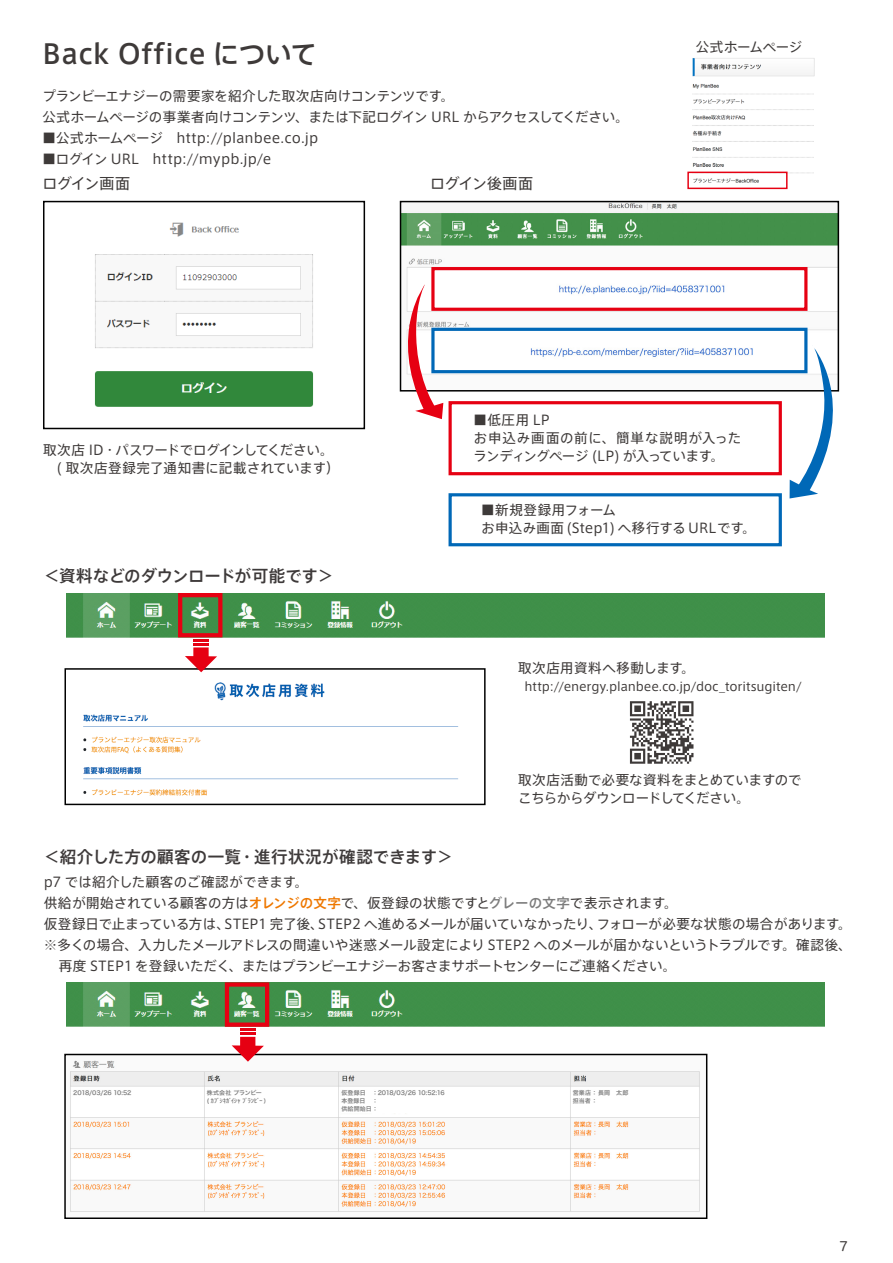
<style>
.page{position:relative;width:893px;height:1263px;background:#fff}
.page>*{position:absolute;margin:0;border:0;box-sizing:border-box;transform-origin:0 0}
.t1{font:500 27px "Axis Std";letter-spacing:.02em;color:#3e3a39}
.t2{font:500 16.5px "Axis Std";letter-spacing:.005em;color:#3e3a3a}
.t3{font:500 16.5px "Axis Std";letter-spacing:-.035em;color:#3e3a3a}
.t4{font:15px "Axis Std";letter-spacing:-.025em;color:#3e3a39}
.t5{font:13.5px/18px "Axis Std";letter-spacing:-.005em;color:#3e3a39}
.t6{font:13.5px/18px "Axis Std";letter-spacing:.02em;color:#3e3a39}
.t7{font:13.5px/18px "Axis Std";letter-spacing:-.025em;color:#3e3a39}
.t8{font:13.5px/18px "Axis Std";letter-spacing:.015em;color:#3e3a39}
.t9{font:13.5px "Axis Std";letter-spacing:.03em;color:#3e3a39}
.t10{font:12.75px "Hira Maru Pro W4";color:#3e3a39}
.t11{font:12px "Axis Std";letter-spacing:-.01em;color:#3e3a39}
.t12{font:6px/8.2px "Hira Kaku Pro W6";letter-spacing:.005em;color:#7d7d7d}
.t13{font:6px "Hira Kaku Pro W6";letter-spacing:-.03em;color:#7d7d7d}
.s1{font-weight:500;color:#ee7800}
.s2{font-weight:500;color:#7d7d7d}
</style>
<div class="page">
<img style="left:94px;top:222px;width:220px;height:185px">
<div style="left:43px;top:201px;width:322px;height:228px;border:2px solid #000"></div>
<img style="left:403px;top:204px;width:433px;height:171px">
<div style="left:400px;top:201px;width:439px;height:191px;border:2px solid #000"></div>
<div style="left:431px;top:267px;width:376px;height:44px;border:3px solid #e60012"></div>
<div style="left:448px;top:493px;width:334px;height:53px;border:3px solid #0068b7"></div>
<div style="left:431px;top:328px;width:376px;height:45px;border:3px solid #0068b7"></div>
<div style="left:448px;top:401px;width:334px;height:74px;border:3px solid #e60012"></div>
<img style="left:66px;top:593px;width:759px;height:44px">
<img style="left:66px;top:982px;width:759px;height:45px">
<svg style="left:630px;top:701px;width:63px;height:63px"></svg>
<img style="left:688px;top:58px;width:127px;height:130px">
<div style="left:687px;top:172px;width:100px;height:17px;border:1px solid #e60012"></div>
<div style="left:64px;top:668px;width:422px;height:137px;border:1px solid #000"></div>
<svg style="left:790px;top:345px;width:50px;height:153px"></svg>
<svg style="left:399px;top:284px;width:44px;height:135px"></svg>
<div style="left:178px;top:593px;width:44px;height:44px;border:4px solid #e60012"></div>
<div style="left:225px;top:982px;width:44px;height:45px;border:4px solid #e60012"></div>
<img style="left:84px;top:672px;width:375px;height:124px">
<img style="left:70px;top:1060px;width:630px;height:152px">
<div style="left:64px;top:1054px;width:643px;height:165px;border:1px solid #000"></div>
<svg style="left:193px;top:639px;width:16px;height:2px"></svg>
<hr style="left:240px;top:1028px;width:15px;height:3px;background:#e60012">
<hr style="left:193px;top:643px;width:16px;height:3px;background:#e60012">
<hr style="left:240px;top:1032px;width:15px;height:3px;background:#e60012">
<svg style="left:185px;top:647px;width:32px;height:25px"></svg>
<svg style="left:232px;top:1037px;width:32px;height:25px"></svg>
<div style="left:341px;top:1090px;width:108px;height:23px;background:#fff"></div>
<div style="left:73px;top:1090px;width:108px;height:23px;background:#fff"></div>
<div style="left:207px;top:1090px;width:107px;height:23px;background:#fff"></div>
<div style="left:573px;top:1090px;width:107px;height:19px;background:#fff"></div>
<h1 class="t1" style="left:43px;top:34px;width:276px">Back Office について</h1>
<p class="t5" style="left:43px;top:84px;width:588px;line-height:21px">プランビーエナジーの需要家を紹介した取次店向けコンテンツです。<br>公式ホームページの事業者向けコンテンツ、または下記ログイン URL からアクセスしてください。</p>
<p class="t5" style="left:43px;top:128px;width:291px">■公式ホームページ　http://planbee.co.jp　</p>
<p class="t5" style="left:43px;top:149px;width:230px">■ログイン URL　http://mypb.jp/e</p>
<p class="t4" style="left:43px;top:173px;width:89px">ログイン画面</p>
<p class="t4" style="left:430px;top:173px;width:104px">ログイン後画面</p>
<p class="t5" style="left:696px;top:37px;width:108px">公式ホームページ</p>
<p class="t5" style="left:43px;top:440px;width:298px">取次店 ID・パスワードでログインしてください。　( 取次店登録完了通知書に記載されています）</p>
<p class="t3" style="left:44px;top:563px;width:291px">＜資料などのダウンロードが可能です＞</p>
<p class="t6" style="left:474px;top:410px;width:269px">■低圧用 LP<br>お申込み画面の前に、簡単な説明が入ったランディングページ (LP) が入っています。</p>
<p class="t8" style="left:481px;top:500px;width:276px">■新規登録用フォーム<br>お申込み画面 (Step1) へ移行する URLです。</p>
<p class="t9" style="left:518px;top:658px;width:178px">取次店用資料へ移動します。</p>
<p class="t11" style="left:524px;top:678px;width:279px">http://energy.planbee.co.jp/doc_toritsugiten/</p>
<p class="t7" style="left:518px;top:770px;width:285px">取次店活動で必要な資料をまとめていますのでこちらからダウンロードしてください。</p>
<p class="t2" style="left:44px;top:844px;width:411px">＜紹介した方の顧客の一覧・進行状況が確認できます＞</p>
<p class="t6" style="left:44px;top:872px;width:266px">p7 では紹介した顧客のご確認ができます。</p>
<p class="t6" style="left:44px;top:893px;width:635px">供給が開始されている顧客の方は<span class="s1">オレンジの文字</span>で、仮登録の状態ですと<span class="s2">グレーの文字</span>で表示されます。</p>
<p class="t5" style="left:44px;top:914px;width:809px">仮登録日で止まっている方は、STEP1 完了後、STEP2 へ進めるメールが届いていなかったり、フォローが必要な状態の場合があります。</p>
<p class="t5" style="left:44px;top:935px;width:809px">※多くの場合、入力したメールアドレスの間違いや迷惑メール設定により STEP2 へのメールが届かないというトラブルです。確認後、</p>
<p class="t5" style="left:59px;top:956px;width:619px">再度 STEP1 を登録いただく、またはプランビーエナジーお客さまサポートセンターにご連絡ください。</p>
<p class="t13" style="left:73px;top:1087px;width:60px">2018/03/26 10:52</p>
<p class="t12" style="left:207px;top:1088px;width:61px">株式会社 プランビー<br>( ｶﾌﾞｼｷｶﾞｲｼｬ ﾌﾟﾗﾝﾋﾞｰ )</p>
<p class="t12" style="left:573px;top:1088px;width:57px">営業店 ： 長岡　太郎担当者 ：</p>
<p class="t12" style="left:341px;top:1088px;width:105px">仮登録日　：2018/03/26 10:52:16本登録日　 ：<br>供給開始日 ：</p>
<p class="t10" style="left:840px;top:1235px;width:10px">7</p>
</div>
